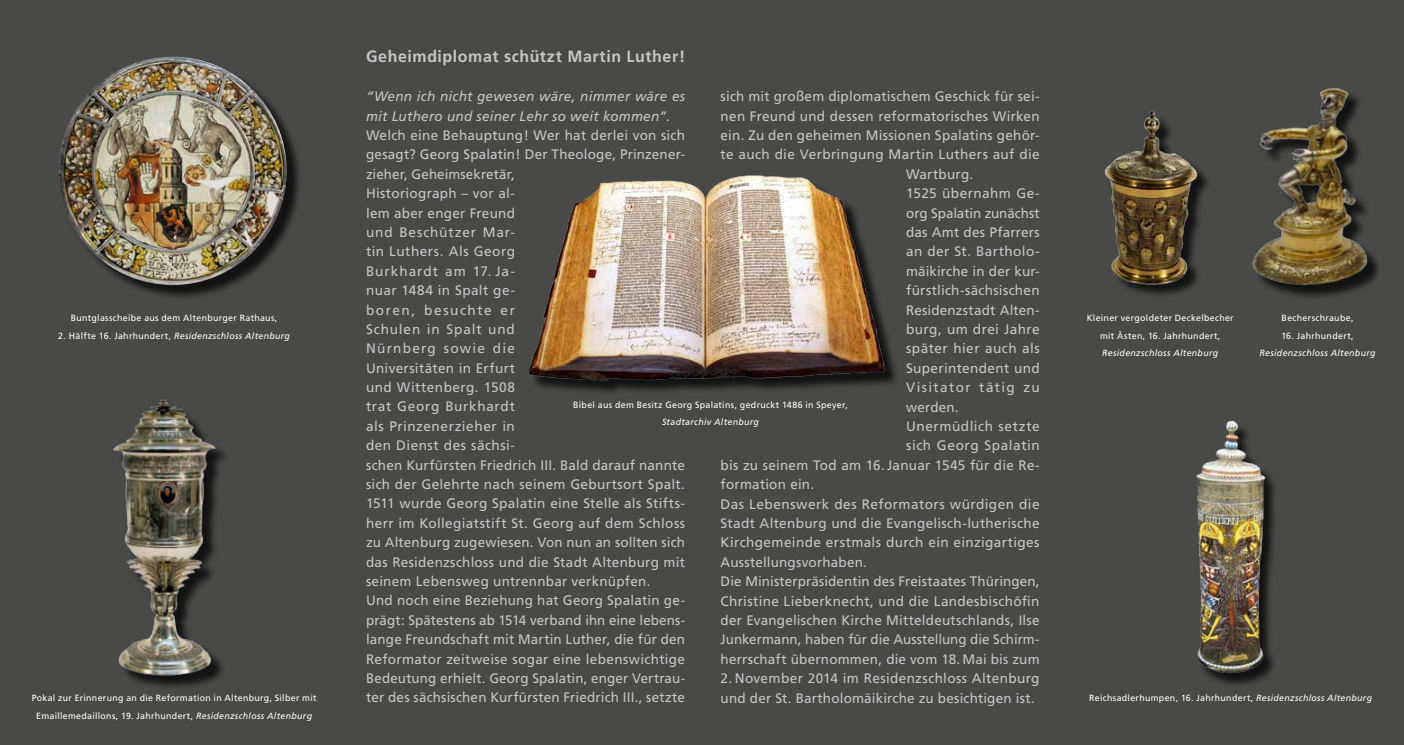
<style>
.page{position:relative;width:1404px;height:745px;background:#fff}
.page>*{position:absolute;margin:0;border:0;box-sizing:border-box;transform-origin:0 0}
.t1{font:700 16.25px "Frutiger";letter-spacing:.035em;color:#c5c6c6}
.t2{font:13.75px/19.4px "Frutiger";letter-spacing:.02em;color:#c5c6c6}
.t3{font:italic 13.75px/19.4px "Frutiger";letter-spacing:.02em;color:#c5c6c6}
.t4{font:13.75px "Frutiger";color:#c5c6c6}
.t5{font:13.75px "Frutiger";letter-spacing:.04em;color:#c5c6c6}
.t6{font:13.75px "Frutiger";letter-spacing:-.005em;color:#c5c6c6}
.t7{font:13.75px "Frutiger";letter-spacing:.095em;color:#c5c6c6}
.t8{font:9px/17.2px "Frutiger";letter-spacing:.035em;color:#fff;text-align:center}
.t9{font:italic 9px "Frutiger";letter-spacing:.035em;color:#fff}
.s1{font-style:normal}
.s2{font-style:italic}
</style>
<div class="page">
<div style="left:0;top:0;width:1403px;height:744px;background:#494948"></div>
<img style="left:1252px;top:87px;width:127px;height:209px">
<div style="left:1198px;top:423px;width:81px;height:264px;background:#000;opacity:.75"></div>
<img style="left:1196px;top:420px;width:83px;height:260px">
<div style="left:530px;top:177px;width:369px;height:218px;background:#000;opacity:.75"></div>
<img style="left:528px;top:175px;width:369px;height:211px">
<div style="left:60px;top:59px;width:242px;height:241px;background:#000;opacity:.75"></div>
<img style="left:58px;top:57px;width:229px;height:228px;border-radius:114px">
<div style="left:1107px;top:114px;width:104px;height:185px;background:#000;opacity:.75"></div>
<img style="left:1104px;top:111px;width:107px;height:179px">
<div style="left:116px;top:401px;width:115px;height:289px;background:#000;opacity:.75"></div>
<img style="left:113px;top:399px;width:106px;height:283px">
<div style="left:1277px;top:390px;width:86px;height:284px;background:#494948"></div>
<div style="left:897px;top:162px;width:7px;height:230px;background:#494948"></div>
<p class="t1" style="left:366px;top:47px;width:320px">Geheimdiplomat schützt Martin Luther!</p>
<p class="t3" style="left:366px;top:86px;width:320px">“Wenn ich nicht gewesen wäre, nimmer wäre es mit Luthero und seiner Lehr so weit kommen”.</p>
<p class="t2" style="left:366px;top:125px;width:320px">Welch eine Behauptung! Wer hat derlei von sich gesagt? Georg Spalatin! Der Theologe, Prinzener&shy;zieher, Geheimsekretär,<br>Historiograph – vor al-<br>lem aber enger Freund<br>und Beschützer Mar-<br>tin Luthers. Als Georg<br>Burkhardt am 17. Ja-<br>nuar 1484 in Spalt ge-<br>boren, besuchte er<br>Schulen in Spalt und<br>Nürnberg sowie die<br>Universitäten in Erfurt<br>und Wittenberg. 1508<br>trat Georg Burkhardt<br>als Prinzenerzieher in<br>den Dienst des sächsi-<br>schen Kurfürsten Friedrich III. Bald darauf nannte sich der Gelehrte nach seinem Geburtsort Spalt.<br>1511 wurde Georg Spalatin eine Stelle als Stifts&shy;herr im Kollegiatstift St. Georg auf dem Schloss zu Altenburg zugewiesen. Von nun an sollten sich das Residenzschloss und die Stadt Altenburg mit seinem Lebensweg untrennbar verknüpfen.<br>Und noch eine Beziehung hat Georg Spalatin ge&shy;prägt: Spätestens ab 1514 verband ihn eine lebens&shy;lange Freundschaft mit Martin Luther, die für den Reformator zeitweise sogar eine lebenswichtige Bedeutung erhielt. Georg Spalatin, enger Vertrau&shy;ter des sächsischen Kurfürsten Friedrich III., setzte</p>
<p class="t2" style="left:720px;top:86px;width:320px">sich mit großem diplomatischem Geschick für sei-</p>
<p class="t2" style="left:720px;top:106px;width:320px">nen Freund und dessen reformatorisches Wirken</p>
<p class="t2" style="left:720px;top:125px;width:320px">ein. Zu den geheimen Missionen Spalatins gehör-</p>
<p class="t2" style="left:720px;top:145px;width:320px">te auch die Verbringung Martin Luthers auf die</p>
<p class="t2" style="left:906px;top:164px;width:69px">Wartburg.</p>
<p class="t2" style="left:906px;top:183px;width:135px">1525 übernahm Ge-</p>
<p class="t6" style="left:906px;top:204px;width:135px">org Spalatin zunächst</p>
<p class="t2" style="left:906px;top:222px;width:135px">das Amt des Pfarrers</p>
<p class="t2" style="left:906px;top:241px;width:135px">an der St. Bartholo-</p>
<p class="t2" style="left:906px;top:261px;width:135px">mäikirche in der kur-</p>
<p class="t2" style="left:906px;top:280px;width:135px">fürstlich-sächsischen</p>
<p class="t2" style="left:906px;top:300px;width:135px">Residenzstadt Alten-</p>
<p class="t2" style="left:906px;top:319px;width:135px">burg, um drei Jahre</p>
<p class="t2" style="left:906px;top:338px;width:135px">später hier auch als</p>
<p class="t2" style="left:906px;top:358px;width:135px">Superintendent und</p>
<p class="t7" style="left:906px;top:379px;width:135px">Visitator tätig zu</p>
<p class="t2" style="left:906px;top:396px;width:54px">werden.</p>
<p class="t5" style="left:906px;top:418px;width:135px">Unermüdlich setzte</p>
<p class="t5" style="left:906px;top:437px;width:135px">sich Georg Spalatin</p>
<p class="t2" style="left:720px;top:455px;width:320px">bis zu seinem Tod am 16. Januar 1545 für die Re-</p>
<p class="t2" style="left:720px;top:474px;width:95px">formation ein.</p>
<p class="t2" style="left:720px;top:493px;width:320px">Das Lebenswerk des Reformators würdigen die</p>
<p class="t2" style="left:720px;top:513px;width:320px">Stadt Altenburg und die Evangelisch-lutherische</p>
<p class="t2" style="left:720px;top:532px;width:320px">Kirchgemeinde erstmals durch ein einzigartiges</p>
<p class="t2" style="left:720px;top:551px;width:148px">Ausstellungsvorhaben.</p>
<p class="t2" style="left:720px;top:571px;width:320px">Die Ministerpräsidentin des Freistaates Thüringen,</p>
<p class="t2" style="left:720px;top:590px;width:320px">Christine Lieberknecht, und die Landesbischöfin</p>
<p class="t2" style="left:720px;top:610px;width:320px">der Evangelischen Kirche Mitteldeutschlands, Ilse</p>
<p class="t4" style="left:720px;top:631px;width:320px">Junkermann, haben für die Ausstellung die Schirm-</p>
<p class="t2" style="left:720px;top:648px;width:320px">herrschaft übernommen, die vom 18.Mai bis zum</p>
<p class="t2" style="left:720px;top:668px;width:320px">2. November 2014 im Residenzschloss Altenburg und der St. Bartholomäikirche zu besichtigen ist.</p>
<p class="t8" style="left:71px;top:309px;width:208px">Buntglasscheibe aus dem Altenburger Rathaus,</p>
<p class="t9" style="left:58px;top:330px;width:233px"><span class="s1">2. Hälfte 16. Jahrhundert,</span> Residenzschloss Altenburg</p>
<p class="t8" style="left:1086px;top:309px;width:148px">Kleiner vergoldeter Deckelbecher mit Ästen, 16. Jahrhundert,</p>
<p class="t9" style="left:1102px;top:347px;width:117px">Residenzschloss Altenburg</p>
<p class="t8" style="left:1281px;top:309px;width:73px">Becherschraube,</p>
<p class="t8" style="left:1281px;top:326px;width:74px">16. Jahrhundert,</p>
<p class="t9" style="left:1259px;top:347px;width:117px">Residenzschloss Altenburg</p>
<p class="t8" style="left:573px;top:395px;width:276px">Bibel aus dem Besitz Georg Spalatins, gedruckt 1486 in Speyer,</p>
<p class="t9" style="left:662px;top:416px;width:98px">Stadtarchiv Altenburg</p>
<p class="t8" style="left:32px;top:689px;width:286px">Pokal zur Erinnerung an die Reformation in Altenburg, Silber mit</p>
<p class="t8" style="left:1089px;top:689px;width:284px">Reichsadlerhumpen, 16. Jahrhundert, <span class="s2">Residenzschloss Altenburg</span></p>
<p class="t8" style="left:36px;top:706px;width:277px">Emaillemedaillons, 19. Jahrhundert, <span class="s2">Residenzschloss Altenburg</span></p>
</div>
